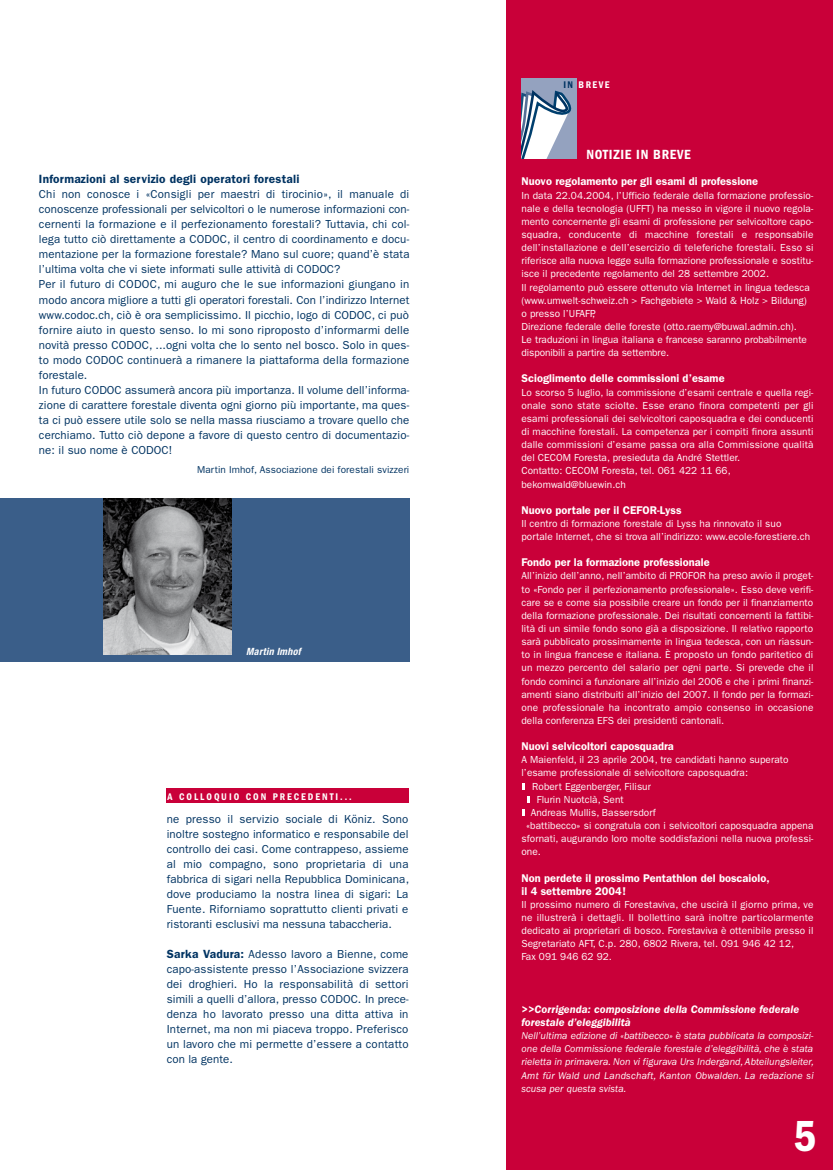
<style>
.page{position:relative;width:833px;height:1170px;background:#fff}
.page>*{position:absolute;margin:0;border:0;box-sizing:border-box;transform-origin:0 0}
.t1{font:600 condensed 45px "Franklin Gothic LT";color:#fff}
.t2{font:600 condensed 13.75px "Franklin Gothic LT";letter-spacing:.05em;color:#fff}
.t3{font:600 12px "Franklin Gothic LT";letter-spacing:.02em;color:#003362}
.t4{font:11.62px/15px "Franklin Gothic LT";letter-spacing:.01em;color:#003362;text-align:justify}
.t5{font:600 11.25px/13.1px "Franklin Gothic LT";letter-spacing:.005em;color:#fff}
.t6{font:italic 600 11.25px/13.1px "Franklin Gothic LT";letter-spacing:.005em;color:#fff}
.t7{font:10.25px/13.1px "Franklin Gothic LT";letter-spacing:.005em;color:#fff}
.t8{font:italic 10.25px/13.1px "Franklin Gothic LT";letter-spacing:.015em;color:#fff;text-align:justify}
.t9{font:10px "Franklin Gothic LT";letter-spacing:.01em;color:#003362}
.t10{font:600 condensed 10px "Franklin Gothic LT";letter-spacing:.2em;color:#fff}
.t11{font:italic 700 condensed 10px "Helvetica Neue";letter-spacing:.03em;color:#fff}
.s1{font-weight:600;font-size:11.88px}
.s2{color:#003362}
</style>
<div class="page">
<div style="left:507px;top:0;width:326px;height:1169px;background:#c90039"></div>
<svg style="left:523px;top:783px;width:2px;height:6px"></svg>
<svg style="left:527px;top:796px;width:2px;height:6px"></svg>
<svg style="left:523px;top:809px;width:2px;height:6px"></svg>
<div style="left:521px;top:78px;width:55px;height:81px;background:#94a2bf"></div>
<svg style="left:521px;top:90px;width:51px;height:69px"></svg>
<div style="left:0;top:499px;width:409px;height:163px;background:#3a5e89"></div>
<img style="left:103px;top:499px;width:128px;height:155px">
<div style="left:166px;top:788px;width:242px;height:15px;background:#c90039"></div>
<p class="t3" style="left:39px;top:172px;width:262px">Informazioni al servizio degli operatori forestali</p>
<p class="t4" style="left:39px;top:187px;width:372px;text-align:left">Chi non conosce i «Consigli per maestri di tirocinio», il manuale di conoscenze professionali per selvicoltori o le numerose informazioni con&shy;cernenti la formazione e il perfezionamento forestali? Tuttavia, chi col&shy;lega tutto ciò direttamente a CODOC, il centro di coordinamento e docu&shy;mentazione per la formazione forestale? Mano sul cuore; quand’è stata l’ultima volta che vi siete informati sulle attività di CODOC?<br>Per il futuro di CODOC, mi auguro che le sue informazioni giungano in modo ancora migliore a tutti gli operatori forestali. Con l’indirizzo Internet www.codoc.ch, ciò è ora semplicissimo. Il picchio, logo di CODOC, ci può fornire aiuto in questo senso. Io mi sono riproposto d’informarmi delle novità presso CODOC, ...ogni volta che lo sento nel bosco. Solo in ques&shy;to modo CODOC continuerà a rimanere la piattaforma della formazione forestale.<br>In futuro CODOC assumerà ancora più importanza. Il volume dell’informa&shy;zione di carattere forestale diventa ogni giorno più importante, ma ques&shy;ta ci può essere utile solo se nella massa riusciamo a trovare quello che cerchiamo. Tutto ciò depone a favore di questo centro di documentazio&shy;ne: il suo nome è CODOC!</p>
<p class="t9" style="left:197px;top:464px;width:214px">Martin Imhof, Associazione dei forestali svizzeri</p>
<p class="t11" style="left:246px;top:645px;width:56px">Martin Imhof</p>
<p class="t10" style="left:168px;top:791px;width:186px">A COLLOQUIO CON PRECEDENTI...</p>
<p class="t4" style="left:167px;top:811px;width:244px">ne presso il servizio sociale di Köniz. Sono inoltre sostegno informatico e responsabile del controllo dei casi. Come contrappeso, assieme al mio compagno, sono proprietaria di una fabbrica di sigari nella Repubblica Dominicana, dove produciamo la nostra linea di sigari: La Fuente. Riforniamo soprattutto clienti privati e ristoranti esclusivi ma nessuna tabaccheria.</p>
<p class="t4" style="left:167px;top:946px;width:243px"><span class="s1">Sarka Vadura:</span> Adesso lavoro a Bienne, come capo-assistente presso l’Associazione svizzera dei droghieri. Ho la responsabilità di settori simili a quelli d’allora, presso CODOC. In prece&shy;denza ho lavorato presso una ditta attiva in Internet, ma non mi piaceva troppo. Preferisco un lavoro che mi permette d’essere a contatto con la gente.</p>
<p class="t10" style="left:563px;top:79px;width:48px"><span class="s2">IN</span> BREVE</p>
<h2 class="t2" style="left:586px;top:147px;width:106px">NOTIZIE IN BREVE</h2>
<p class="t5" style="left:521px;top:175px;width:238px">Nuovo regolamento per gli esami di professione</p>
<p class="t7" style="left:521px;top:189px;width:293px">In data 22.04.2004, l’Ufficio federale della formazione professio&shy;nale e della tecnologia (UFFT) ha messo in vigore il nuovo regola&shy;mento concernente gli esami di professione per selvicoltore capo&shy;squadra, conducente di macchine forestali e responsabile dell’installazione e dell’esercizio di teleferiche forestali. Esso si riferisce alla nuova legge sulla formazione professionale e sostitu&shy;isce il precedente regolamento del 28 settembre 2002.<br>Il regolamento può essere ottenuto via Internet in lingua tedesca (www.umwelt-schweiz.ch &gt; Fachgebiete &gt; Wald &amp; Holz &gt; Bildung) o presso l’UFAFP,<br>Direzione federale delle foreste (otto.raemy@buwal.admin.ch).<br>Le traduzioni in lingua italiana e francese saranno probabilmente disponibili a partire da settembre.</p>
<p class="t5" style="left:521px;top:372px;width:205px">Scioglimento delle commissioni d’esame</p>
<p class="t7" style="left:521px;top:385px;width:293px">Lo scorso 5 luglio, la commissione d’esami centrale e quella regi&shy;onale sono state sciolte. Esse erano finora competenti per gli esami professionali dei selvicoltori caposquadra e dei conducenti di macchine forestali. La competenza per i compiti finora assunti dalle commissioni d’esame passa ora alla Commissione qualità del CECOM Foresta, presieduta da André Stettler.<br>Contatto: CECOM Foresta, tel. 061 422 11 66, bekomwald@bluewin.ch</p>
<p class="t5" style="left:521px;top:503px;width:162px">Nuovo portale per il CEFOR-Lyss</p>
<p class="t7" style="left:521px;top:517px;width:290px">Il centro di formazione forestale di Lyss ha rinnovato il suo portale Internet, che si trova all’indirizzo: www.ecole-forestiere.ch</p>
<p class="t5" style="left:521px;top:556px;width:190px">Fondo per la formazione professionale</p>
<p class="t7" style="left:521px;top:569px;width:293px;text-align:justify">All’inizio dell’anno, nell’ambito di PROFOR ha preso avvio il proget&shy;to «Fondo per il perfezionamento professionale». Esso deve verifi&shy;care se e come sia possibile creare un fondo per il finanziamento della formazione professionale. Dei risultati concernenti la fattibi&shy;lità di un simile fondo sono già a disposizione. Il relativo rapporto sarà pubblicato prossimamente in lingua tedesca, con un riassun&shy;to in lingua francese e italiana. È proposto un fondo paritetico di un mezzo percento del salario per ogni parte. Si prevede che il fondo cominci a funzionare all’inizio del 2006 e che i primi finanzi&shy;amenti siano distribuiti all’inizio del 2007. Il fondo per la formazi&shy;one professionale ha incontrato ampio consenso in occasione della conferenza EFS dei presidenti cantonali.</p>
<p class="t5" style="left:521px;top:739px;width:154px">Nuovi selvicoltori caposquadra</p>
<p class="t7" style="left:521px;top:753px;width:268px">A Maienfeld, il 23 aprile 2004, tre candidati hanno superato</p>
<p class="t7" style="left:521px;top:766px;width:228px">l’esame professionale di selvicoltore caposquadra:</p>
<p class="t7" style="left:532px;top:779px;width:120px">Robert Eggenberger, Filisur</p>
<p class="t7" style="left:537px;top:792px;width:88px">Flurin Nuotclà, Sent</p>
<p class="t7" style="left:531px;top:805px;width:126px">Andreas Mullis, Bassersdorf</p>
<p class="t7" style="left:526px;top:819px;width:289px">«battibecco» si congratula con i selvicoltori caposquadra appena</p>
<p class="t7" style="left:521px;top:832px;width:293px">sfornati, augurando loro molte soddisfazioni nella nuova professi-</p>
<p class="t7" style="left:521px;top:845px;width:21px">one.</p>
<p class="t5" style="left:521px;top:871px;width:250px">Non perdete il prossimo Pentathlon del boscaiolo, il 4 settembre 2004!</p>
<p class="t7" style="left:521px;top:897px;width:293px">Il prossimo numero di Forestaviva, che uscirà il giorno prima, ve ne illustrerà i dettagli. Il bollettino sarà inoltre particolarmente dedicato ai proprietari di bosco. Forestaviva è ottenibile presso il Segretariato AFT, C.p. 280, 6802 Rivera, tel. 091 946 42 12,<br>Fax 091 946 62 92.</p>
<p class="t6" style="left:521px;top:1002px;width:279px">&gt;&gt;Corrigenda: composizione della Commissione federale forestale d’eleggibilità</p>
<p class="t8" style="left:521px;top:1029px;width:294px">Nell’ultima edizione di «battibecco» è stata pubblicata la composizi&shy;one della Commissione federale forestale d’eleggibilità, che è stata rieletta in primavera. Non vi figurava Urs Indergand, Abteilungsleiter, Amt für Wald und Landschaft, Kanton Obwalden. La redazione si scusa per questa svista.</p>
<h1 class="t1" style="left:793px;top:1109px;width:24px">5</h1>
</div>
